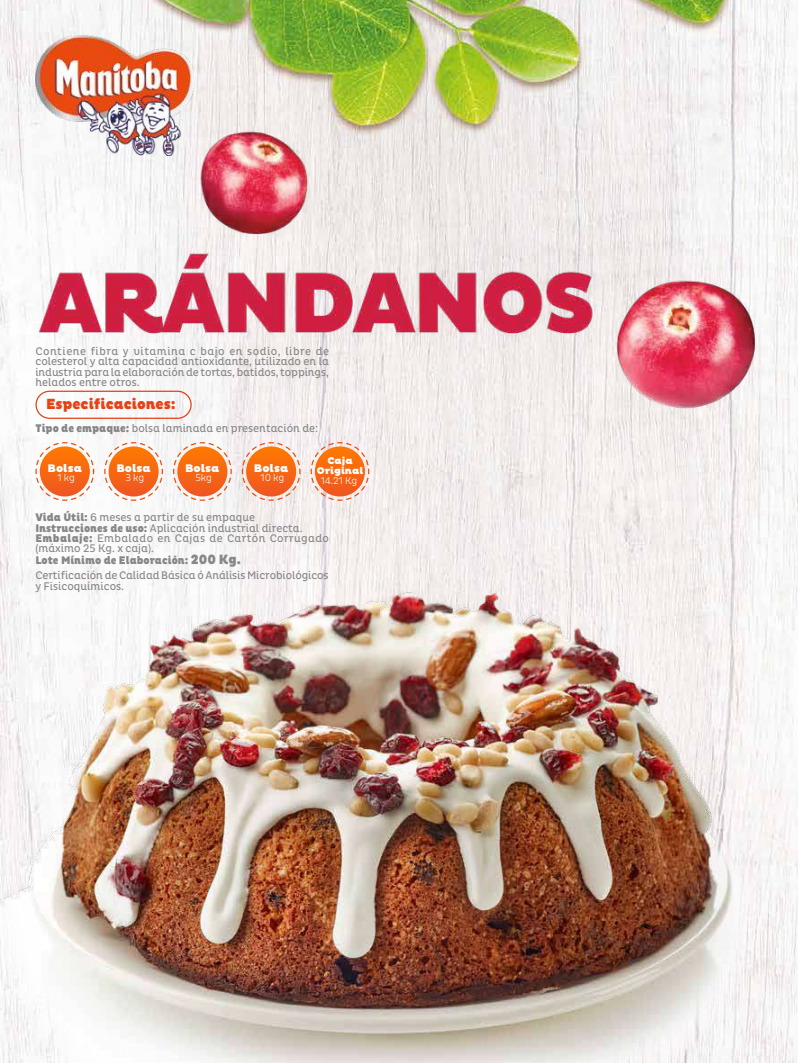
<style>
.page{position:relative;width:798px;height:1063px;background:#fff}
.page>*{position:absolute;margin:0;border:0;box-sizing:border-box;transform-origin:0 0}
.t1{font:900 15px "Pluto";color:#e74115;scale:.9 1}
.t2{font:11.25px/10.6px "Pluto Cond";color:#878787}
.t3{font:900 11.25px "Pluto";color:#fff}
.t4{font:300 10px "Pluto Cond";letter-spacing:-.005em;color:#fff}
.t5{font:900 10px/10px "Pluto";color:#fff;text-align:center}
.s1{font-weight:900}
.s2{font-weight:900;font-size:13.75px}
</style>
<div class="page">
<img style="left:0;top:1px;width:797px;height:1062px">
<img style="left:35px;top:35px;width:159px;height:121px">
<div style="left:35px;top:391px;width:157px;height:28px;border:1px solid #e74011;border-radius:14px"></div>
<svg style="left:35px;top:441px;width:60px;height:60px"></svg>
<svg style="left:104px;top:441px;width:59px;height:60px"></svg>
<svg style="left:172px;top:441px;width:60px;height:60px"></svg>
<svg style="left:241px;top:441px;width:60px;height:60px;background:#f49d6c"></svg>
<svg style="left:310px;top:441px;width:60px;height:60px;background:#f49d6d"></svg>
<p class="t2" style="left:35px;top:346px;width:295px;text-align:justify">Contiene fibra y vitamina c bajo en sodio, libre de colesterol y alta capacidad antioxidante, utilizado en la industria para la elaboración de tortas, batidos, toppings, helados entre otros.</p>
<p class="t2" style="left:35px;top:423px;width:284px"><span class="s1">Tipo de empaque:</span> bolsa laminada en presentación de:</p>
<h1 class="t1" style="left:46px;top:395px;width:145px">Especificaciones:</h1>
<p class="t5" style="left:316px;top:456px;width:48px">Caja<br>Original</p>
<p class="t4" style="left:320px;top:475px;width:38px">14.21 Kg</p>
<p class="t2" style="left:35px;top:512px;width:295px"><span class="s1">Vida Útil:</span> 6 meses a partir de su empaque <span class="s1">Instrucciones de uso:</span> Aplicación industrial directa.<br><span class="s1">Embalaje:</span> Embalado en Cajas de Cartón Corrugado (máximo 25 Kg. x caja).<br><span class="s1">Lote Mínimo de Elaboración:</span> <span class="s2">200 Kg.</span></p>
<p class="t2" style="left:35px;top:569px;width:295px;line-height:11.2px">Certificación de Calidad Básica ó Análisis Microbiológicos y Fisicoquímicos.</p>
<p class="t3" style="left:48px;top:462px;width:36px">Bolsa</p>
<p class="t4" style="left:57px;top:472px;width:19px">1 kg</p>
<p class="t3" style="left:116px;top:462px;width:36px">Bolsa</p>
<p class="t4" style="left:125px;top:472px;width:20px">3 kg</p>
<p class="t3" style="left:185px;top:462px;width:36px">Bolsa</p>
<p class="t4" style="left:195px;top:472px;width:18px">5kg</p>
<p class="t3" style="left:254px;top:462px;width:36px">Bolsa</p>
<p class="t4" style="left:260px;top:472px;width:25px">10 kg</p>
</div>
